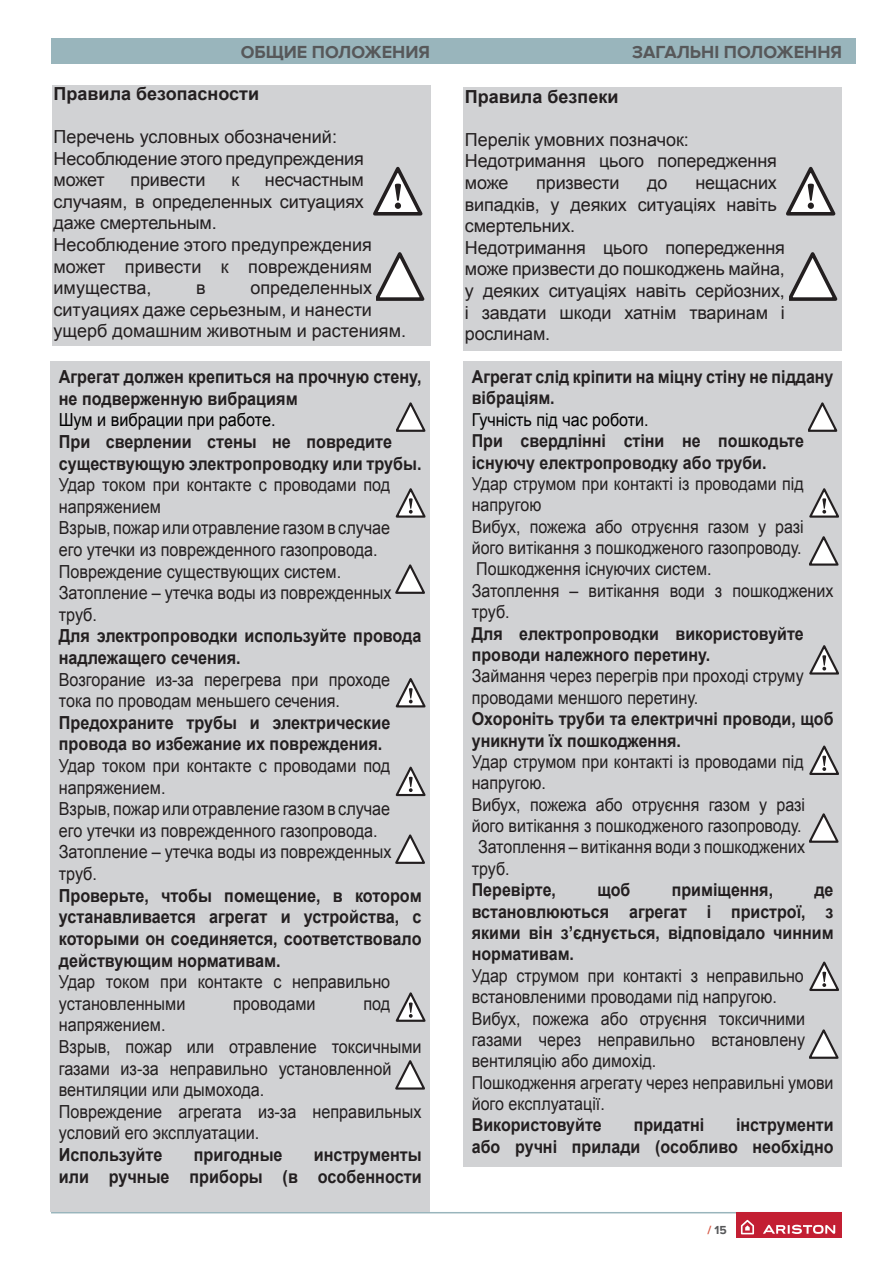
<style>
.page{position:relative;width:893px;height:1263px;background:#fff}
.page>*{position:absolute;margin:0;border:0;box-sizing:border-box;transform-origin:0 0}
.t1{font:18px/21.6px "Arial";color:#231f20;scale:.9 1}
.t2{font:18px/21.6px "Arial";color:#231f20}
.t3{font:700 18px/21.6px "Arial";color:#231f20;scale:.9 1}
.t4{font:700 18px "Arial";color:#231f20}
.t5{font:700 18px "Proxima Nova";color:#57585a}
.t6{font:18px "Arial";color:#000;scale:.9 1}
.t7{font:17.85px/21.5px "Arial";color:#231f20;scale:.9 1}
.t8{font:700 17.85px/21.5px "Arial";color:#231f20;scale:.9 1}
.t9{font:17.85px "Arial";color:#000;scale:.9 1}
.t10{font:700 12px "Proxima Nova";color:#57585a}
.s1{color:#d55541}
</style>
<div class="page">
<hr style="left:51px;top:1212px;width:791px;height:1px;background:#99b5bc">
<div style="left:736px;top:1212px;width:106px;height:26px;background:#c31f33"></div>
<svg style="left:741px;top:1220px;width:13px;height:14px"></svg>
<svg style="left:763px;top:1225px;width:72px;height:9px"></svg>
<div style="left:51px;top:38px;width:804px;height:26px;background:#99b5bc"></div>
<div style="left:463px;top:88px;width:379px;height:263px;background:#d1d2d4"></div>
<div style="left:463px;top:362px;width:379px;height:805px;background:#d1d2d4"></div>
<div style="left:52px;top:85px;width:378px;height:260px;background:#d1d2d4"></div>
<div style="left:50px;top:362px;width:380px;height:850px;background:#d1d2d4"></div>
<svg style="left:373px;top:166px;width:50px;height:50px"></svg>
<svg style="left:786px;top:166px;width:50px;height:50px"></svg>
<svg style="left:376px;top:252px;width:48px;height:49px"></svg>
<svg style="left:789px;top:252px;width:48px;height:49px"></svg>
<svg style="left:396px;top:402px;width:29px;height:30px"></svg>
<svg style="left:808px;top:402px;width:29px;height:30px"></svg>
<svg style="left:396px;top:564px;width:29px;height:30px"></svg>
<svg style="left:396px;top:834px;width:29px;height:30px"></svg>
<svg style="left:396px;top:1060px;width:29px;height:30px"></svg>
<svg style="left:809px;top:813px;width:29px;height:30px"></svg>
<svg style="left:809px;top:1029px;width:29px;height:30px"></svg>
<svg style="left:809px;top:536px;width:29px;height:30px"></svg>
<svg style="left:395px;top:488px;width:30px;height:30px"></svg>
<svg style="left:395px;top:678px;width:30px;height:30px"></svg>
<svg style="left:395px;top:766px;width:30px;height:31px"></svg>
<svg style="left:395px;top:992px;width:30px;height:30px"></svg>
<svg style="left:809px;top:745px;width:30px;height:30px"></svg>
<svg style="left:809px;top:961px;width:30px;height:30px"></svg>
<svg style="left:809px;top:488px;width:30px;height:30px"></svg>
<svg style="left:809px;top:645px;width:30px;height:30px"></svg>
<p class="t5" style="left:241px;top:42px;width:191px">ОБЩИЕ ПОЛОЖЕНИЯ</p>
<p class="t5" style="left:632px;top:42px;width:212px">ЗАГАЛЬНІ ПОЛОЖЕННЯ</p>
<p class="t4" style="left:465px;top:84px;width:155px">Правила безпеки</p>
<p class="t2" style="left:465px;top:129px;width:313px">Перелік умовних позначок:<br>Недотримання цього попередження може</p>
<p class="t4" style="left:54px;top:81px;width:207px">Правила безопасности</p>
<p class="t2" style="left:54px;top:126px;width:312px">Перечень условных обозначений:<br>Несоблюдение этого предупреждения может</p>
<p class="t2" style="left:54px;top:169px;width:320px;text-indent:211px">несчастным случаям, в определенных ситуациях даже смертельным.<br>Несоблюдение этого предупреждения может привести к повреждениям имущества,</p>
<p class="t2" style="left:130px;top:169px;width:77px">привести</p>
<p class="t2" style="left:231px;top:169px;width:9px">к</p>
<p class="t2" style="left:465px;top:172px;width:322px;text-indent:231px">нещасних випадків, у деяких ситуаціях навіть смертельних.<br>Недотримання цього попередження може призвести до пошкоджень майна, у деяких ситуаціях навіть серйозних, і завдати шкоди хатнім тваринам і рослинам.</p>
<p class="t8" style="left:472px;top:366px;width:403px">Агрегат слід кріпити на міцну стіну не піддану вібраціям.</p>
<p class="t9" style="left:472px;top:408px;width:198px">Гучність під час роботи.</p>
<p class="t8" style="left:472px;top:431px;width:371px">При свердлінні стіни не пошкодьте існуючу електропроводку або труби.</p>
<p class="t7" style="left:472px;top:473px;width:403px">Удар струмом при контакті із проводами під напругою<br>Вибух, пожежа або отруєння газом у разі його витікання з пошкодженого газопроводу.<br>Пошкодження існуючих систем.<br>Затоплення – витікання води з пошкоджених труб.</p>
<p class="t8" style="left:472px;top:623px;width:371px">Для електропроводки використовуйте проводи належного перетину.</p>
<p class="t7" style="left:472px;top:665px;width:370px">Займання через перегрів при проході струму проводами меншого перетину.</p>
<p class="t8" style="left:472px;top:709px;width:404px">Охороніть труби та електричні проводи, щоб уникнути їх пошкодження.</p>
<p class="t7" style="left:472px;top:751px;width:370px">Удар струмом при контакті із проводами під</p>
<p class="t7" style="left:472px;top:772px;width:84px">напругою.</p>
<p class="t7" style="left:472px;top:794px;width:372px">Вибух, пожежа або отруєння газом у разі</p>
<p class="t7" style="left:472px;top:815px;width:368px">його витікання з пошкодженого газопроводу.</p>
<p class="t7" style="left:478px;top:837px;width:365px">Затоплення – витікання води з пошкоджених</p>
<p class="t7" style="left:472px;top:858px;width:44px">труб.</p>
<p class="t8" style="left:472px;top:880px;width:95px">Перевірте,</p>
<p class="t8" style="left:597px;top:880px;width:38px">щоб</p>
<p class="t8" style="left:672px;top:880px;width:114px">приміщення,</p>
<p class="t2" style="left:536px;top:172px;width:85px">призвести</p>
<p class="t2" style="left:647px;top:172px;width:22px">до</p>
<p class="t2" style="left:54px;top:277px;width:354px;text-indent:197px">определенных ситуациях даже серьезным, и нанести ущерб домашним животным и растениям.</p>
<p class="t3" style="left:59px;top:367px;width:405px">Агрегат должен крепиться на прочную стену, не подверженную вибрациям</p>
<p class="t6" style="left:59px;top:408px;width:242px">Шум и вибрации при работе.</p>
<p class="t3" style="left:59px;top:431px;width:405px">При сверлении стены не повредите существующую электропроводку или трубы.</p>
<p class="t1" style="left:59px;top:474px;width:371px">Удар током при контакте с проводами под напряжением<br>Взрыв, пожар или отравление газом в случае его утечки из поврежденного газопровода.<br>Повреждение существующих систем.<br>Затопление – утечка воды из поврежденных труб.</p>
<p class="t3" style="left:59px;top:626px;width:405px">Для электропроводки используйте провода надлежащего сечения.</p>
<p class="t1" style="left:59px;top:669px;width:370px">Возгорание из-за перегрева при проходе тока по проводам меньшего сечения.</p>
<p class="t3" style="left:59px;top:712px;width:370px">Предохраните трубы и электрические провода во избежание их повреждения.</p>
<p class="t1" style="left:59px;top:755px;width:371px">Удар током при контакте с проводами под напряжением.<br>Взрыв, пожар или отравление газом в случае его утечки из поврежденного газопровода.<br>Затопление – утечка воды из поврежденных труб.</p>
<p class="t3" style="left:59px;top:885px;width:405px;text-align:justify">Проверьте, чтобы помещение, в котором устанавливается агрегат и устройства, с которыми он соединяется, соответствовало действующим нормативам.</p>
<p class="t1" style="left:59px;top:971px;width:370px">Удар током при контакте с неправильно установленными</p>
<p class="t2" style="left:196px;top:277px;width:11px">в</p>
<p class="t8" style="left:472px;top:880px;width:403px;text-align:justify;text-indent:343px">де встановлюються агрегат і пристрої, з якими він з’єднується, відповідало чинним нормативам.</p>
<p class="t7" style="left:472px;top:965px;width:403px">Удар струмом при контакті з неправильно встановленими проводами під напругою.<br>Вибух, пожежа або отруєння токсичними газами через неправильно встановлену вентиляцію або димохід.<br>Пошкодження агрегату через неправильні умови його експлуатації.</p>
<p class="t8" style="left:472px;top:1115px;width:146px">Використовуйте</p>
<p class="t8" style="left:634px;top:1115px;width:80px">придатні</p>
<p class="t1" style="left:233px;top:993px;width:93px">проводами</p>
<p class="t1" style="left:363px;top:993px;width:31px">под</p>
<p class="t1" style="left:59px;top:1014px;width:405px">напряжением.<br>Взрыв, пожар или отравление токсичными газами из-за неправильно установленной вентиляции или дымохода.<br>Повреждение агрегата из-за неправильных условий его эксплуатации.</p>
<p class="t3" style="left:59px;top:1144px;width:117px">Используйте</p>
<p class="t3" style="left:194px;top:1144px;width:100px">пригодные</p>
<p class="t8" style="left:472px;top:1115px;width:403px;text-align:right">інструменти<br>або ручні прилади (особливо необхідно</p>
<p class="t3" style="left:59px;top:1144px;width:405px;text-align:right">инструменты<br>или ручные приборы (в особенности</p>
<p class="t10" style="left:707px;top:1225px;width:21px"><span class="s1">/</span> 15</p>
</div>
